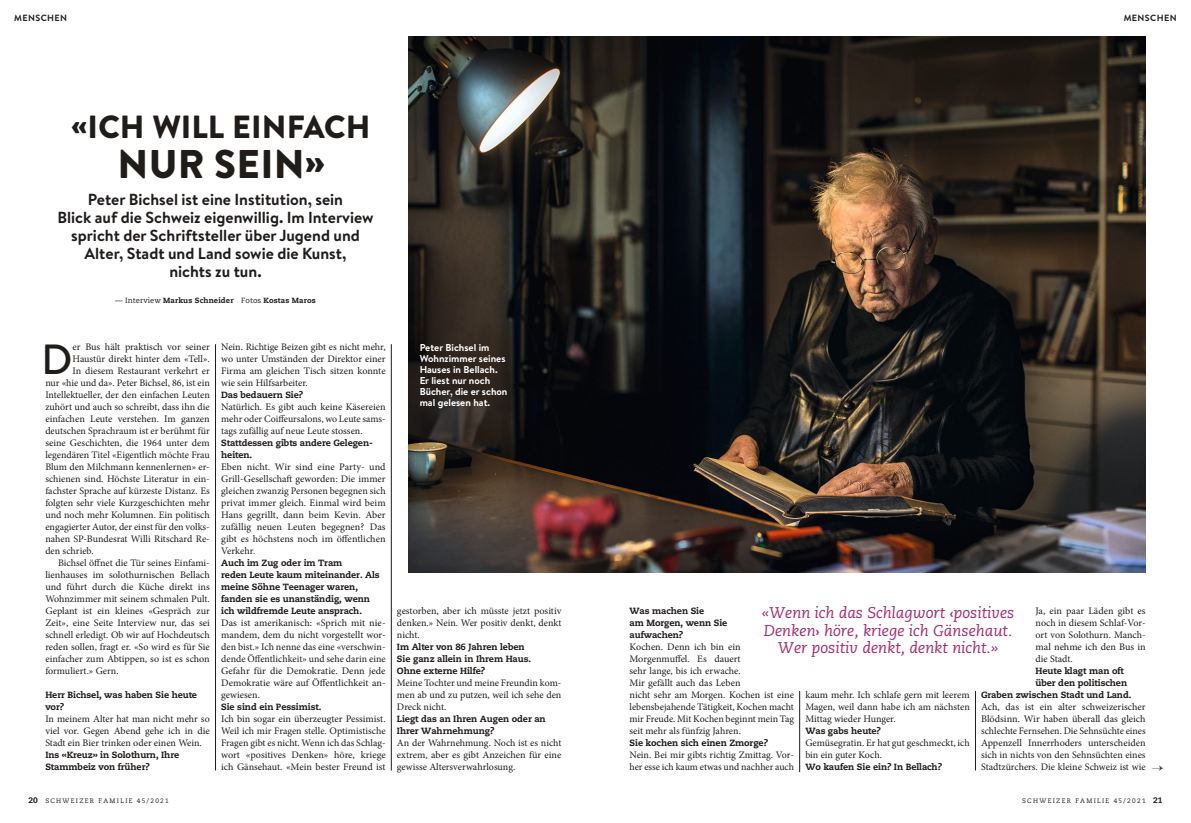
<style>
.page{position:relative;width:1191px;height:823px;background:#fff}
.page>*{position:absolute;margin:0;border:0;box-sizing:border-box;transform-origin:0 0}
.t1{font:42.1px "Brandon Text Medium OV CGDYJN";color:#1f1c1a}
.t2{font:40px "Brandon Grotesque Black OV CGDYJO";letter-spacing:.005em;color:#1f1c1a}
.t3{font:32px "Brandon Grotesque Black OV CGDYJO";color:#1f1c1a}
.t4{font:16px/18px "Brandon Text Bold OV CGDYJP";color:#1f1c1a;text-align:center}
.t5{font:15.5px/17.5px "Caecilia Italic OV CGDYJM";color:#a32b70;text-align:center}
.t6{font:10px/12px "Minion Pro";color:#1f1c1a;text-align:justify}
.t7{font:10px/11px "Brandon Text Bold OV CGDYJP";color:#fff}
.t8{font:9px/12px "Caecilia Heavy OV CGDYJR";letter-spacing:-.01em;color:#1f1c1a}
.t9{font:9px "Brandon Grotesque Bold OV CGDYJT";letter-spacing:.04em;color:#1f1c1a}
.t10{font:7.5px "Caecilia Heavy OV CGDYJR";letter-spacing:.015em;color:#1f1c1a}
.t11{font:6.5px "Caecilia Roman OV CGDYJS";letter-spacing:.2em;color:#1f1c1a}
.s1{font-family:"Caecilia Roman OV CGDYJS"}
.s2{font-family:"Brandon Text Medium OV CGDYJN"}
.s3{font-family:"Caecilia Heavy OV CGDYJR";font-size:8px}
</style>
<div class="page">
<img style="left:408px;top:36px;width:737px;height:536px">
<hr style="left:391px;top:344px;width:1px;height:426px;background:#1f1c1a">
<hr style="left:799px;top:690px;width:1px;height:81px;background:#1f1c1a">
<hr style="left:975px;top:690px;width:1px;height:80px;background:#1f1c1a">
<hr style="left:215px;top:344px;width:1px;height:426px;background:#1f1c1a">
<p class="t9" style="left:14px;top:12px;width:54px">MENSCHEN</p>
<p class="t9" style="left:1123px;top:12px;width:54px">MENSCHEN</p>
<h3 class="t3" style="left:71px;top:108px;width:300px">«ICH WILL EINFACH</h3>
<h2 class="t2" style="left:118px;top:141px;width:209px">NUR SEIN»</h2>
<h3 class="t4" style="left:57px;top:190px;width:318px">Peter Bichsel ist eine Institution, sein<br>Blick auf die Schweiz eigenwillig. Im Interview spricht der Schriftsteller über Jugend und Alter, Stadt und Land sowie die Kunst,<br>nichts zu tun.</h3>
<p class="t10" style="left:115px;top:295px;width:202px"><span class="s1">— Interview</span> Markus Schneider <span class="s1">Fotos</span> Kostas Maros</p>
<p class="t6" style="left:221px;top:340px;width:166px">Nein. Richtige Beizen gibt es nicht mehr, wo unter Umständen der Direktor einer Firma am gleichen Tisch sitzen konnte wie sein Hilfsarbeiter.</p>
<p class="t8" style="left:221px;top:389px;width:84px">Das bedauern Sie?</p>
<p class="t6" style="left:221px;top:400px;width:166px">Natürlich. Es gibt auch keine Käsereien mehr oder Coiffeursalons, wo Leute sams&shy;tags zufällig auf neue Leute stossen.</p>
<p class="t8" style="left:221px;top:437px;width:153px">Stattdessen gibts andere Gelegen&shy;heiten.</p>
<p class="t6" style="left:221px;top:460px;width:166px">Eben nicht. Wir sind eine Party- und Grill-Gesellschaft geworden: Die immer gleichen zwanzig Personen begegnen sich privat immer gleich. Einmal wird beim Hans gegrillt, dann beim Kevin. Aber zufällig neuen Leuten begegnen? Das gibt es höchstens noch im öffentlichen Verkehr.</p>
<p class="t8" style="left:221px;top:557px;width:160px">Auch im Zug oder im Tram<br>reden Leute kaum miteinander. Als meine Söhne Teenager waren, fanden sie es unanständig, wenn ich wildfremde Leute ansprach.</p>
<p class="t6" style="left:221px;top:616px;width:166px">Das ist amerikanisch: «Sprich mit nie&shy;mandem, dem du nicht vorgestellt wor&shy;den bist.» Ich nenne das eine «verschwin&shy;dende Öffentlichkeit» und sehe darin eine Gefahr für die Demokratie. Denn jede Demokratie wäre auf Öffentlichkeit an&shy;gewiesen.</p>
<p class="t8" style="left:221px;top:701px;width:102px">Sie sind ein Pessimist.</p>
<p class="t6" style="left:221px;top:712px;width:166px">Ich bin sogar ein überzeugter Pessimist.<br>Weil ich mir Fragen stelle. Optimistische Fragen gibt es nicht. Wenn ich das Schlag&shy;wort «positives Denken» höre, kriege ich Gänsehaut. «Mein bester Freund ist</p>
<h1 class="t1" style="left:42px;top:334px;width:33px">D</h1>
<p class="t6" style="left:73px;top:340px;width:139px">er Bus hält praktisch vor seiner</p>
<p class="t6" style="left:73px;top:352px;width:139px">Haustür direkt hinter dem «Tell».</p>
<p class="t6" style="left:73px;top:364px;width:139px">In diesem Restaurant verkehrt er</p>
<p class="t6" style="left:45px;top:376px;width:166px">nur «hie und da». Peter Bichsel, 86, ist ein</p>
<p class="t6" style="left:45px;top:388px;width:166px">Intellektueller, der den einfachen Leuten</p>
<p class="t6" style="left:45px;top:400px;width:166px">zuhört und auch so schreibt, dass ihn die</p>
<p class="t6" style="left:45px;top:412px;width:166px">einfachen Leute verstehen. Im ganzen</p>
<p class="t6" style="left:45px;top:424px;width:166px">deutschen Sprachraum ist er berühmt für</p>
<p class="t6" style="left:45px;top:436px;width:166px">seine Geschichten, die 1964 unter dem</p>
<p class="t6" style="left:45px;top:448px;width:166px">legendären Titel «Eigentlich möchte Frau</p>
<p class="t6" style="left:45px;top:460px;width:166px">Blum den Milchmann kennenlernen» er-</p>
<p class="t6" style="left:45px;top:472px;width:166px">schienen sind. Höchste Literatur in ein-</p>
<p class="t6" style="left:45px;top:484px;width:166px">fachster Sprache auf kürzeste Distanz. Es</p>
<p class="t6" style="left:45px;top:496px;width:166px">folgten sehr viele Kurzgeschichten mehr</p>
<p class="t6" style="left:45px;top:508px;width:166px">und noch mehr Kolumnen. Ein politisch</p>
<p class="t6" style="left:45px;top:520px;width:166px">engagierter Autor, der einst für den volks-</p>
<p class="t6" style="left:45px;top:532px;width:166px">nahen SP-Bundesrat Willi Ritschard Re-</p>
<p class="t6" style="left:45px;top:544px;width:50px">den schrieb.</p>
<p class="t6" style="left:58px;top:556px;width:153px">Bichsel öffnet die Tür seines Einfami-</p>
<p class="t6" style="left:45px;top:568px;width:166px">lienhauses im solothurnischen Bellach</p>
<p class="t6" style="left:45px;top:580px;width:166px">und führt durch die Küche direkt ins</p>
<p class="t6" style="left:45px;top:592px;width:166px">Wohnzimmer mit seinem schmalen Pult.</p>
<p class="t6" style="left:45px;top:604px;width:166px">Geplant ist ein kleines «Gespräch zur</p>
<p class="t6" style="left:45px;top:616px;width:166px">Zeit», eine Seite Interview nur, das sei</p>
<p class="t6" style="left:45px;top:628px;width:166px">schnell erledigt. Ob wir auf Hochdeutsch</p>
<p class="t6" style="left:45px;top:640px;width:166px">reden sollen, fragt er. «So wird es für Sie</p>
<p class="t6" style="left:45px;top:652px;width:166px">einfacher zum Abtippen, so ist es schon</p>
<p class="t6" style="left:45px;top:664px;width:75px">formuliert.» Gern.</p>
<p class="t8" style="left:45px;top:689px;width:153px">Herr Bichsel, was haben Sie heute vor?</p>
<p class="t6" style="left:45px;top:712px;width:166px">In meinem Alter hat man nicht mehr so viel vor. Gegen Abend gehe ich in die Stadt ein Bier trinken oder einen Wein.</p>
<p class="t8" style="left:45px;top:749px;width:135px">Ins «Kreuz» in Solothurn, Ihre<br>Stammbeiz von früher?</p>
<p class="t7" style="left:420px;top:342px;width:89px">Peter Bichsel im<br>Wohnzimmer seines<br>Hauses in Bellach.<br>Er liest nur noch<br>Bücher, die er schon mal gelesen hat.</p>
<p class="t6" style="left:397px;top:604px;width:166px">gestorben, aber ich müsste jetzt positiv denken.» Nein. Wer positiv denkt, denkt nicht.</p>
<p class="t8" style="left:397px;top:641px;width:136px">Im Alter von 86 Jahren leben<br>Sie ganz allein in Ihrem Haus.<br>Ohne externe Hilfe?</p>
<p class="t6" style="left:397px;top:676px;width:166px">Meine Tochter und meine Freundin kom&shy;men ab und zu putzen, weil ich sehe den Dreck nicht.</p>
<p class="t8" style="left:397px;top:713px;width:150px">Liegt das an Ihren Augen oder an<br>Ihrer Wahrnehmung?</p>
<p class="t6" style="left:397px;top:736px;width:166px">An der Wahrnehmung. Noch ist es nicht extrem, aber es gibt Anzeichen für eine gewisse Altersverwahrlosung.</p>
<h3 class="t5" style="left:761px;top:603px;width:254px">«Wenn ich das Schlagwort <span class="s2">‹</span>positives<br>Denken<span class="s2">›</span> höre, kriege ich Gänsehaut.<br>Wer positiv denkt, denkt nicht.»</h3>
<p class="t6" style="left:1035px;top:604px;width:111px">Ja, ein paar Läden gibt es noch in diesem Schlaf-Vor&shy;ort von Solothurn. Manch&shy;mal nehme ich den Bus in die Stadt.</p>
<p class="t8" style="left:1035px;top:665px;width:90px">Heute klagt man oft</p>
<p class="t8" style="left:1035px;top:677px;width:93px">über den politischen</p>
<p class="t8" style="left:981px;top:688px;width:152px">Graben zwischen Stadt und Land.</p>
<p class="t6" style="left:981px;top:700px;width:166px">Ach, das ist ein alter schweizerischer Blödsinn. Wir haben überall das gleich schlechte Fernsehen. Die Sehnsüchte eines Appenzell Innerrhoders unterscheiden sich in nichts von den Sehnsüchten eines Stadtzürchers. Die kleine Schweiz ist wie</p>
<p class="t8" style="left:629px;top:605px;width:99px">Was machen Sie<br>am Morgen, wenn Sie aufwachen?</p>
<p class="t6" style="left:629px;top:640px;width:166px;text-align:left">Kochen. Denn ich bin ein<br>Morgenmuffel. Es dauert<br>sehr lange, bis ich erwache.<br>Mir gefällt auch das Leben<br>nicht sehr am Morgen. Kochen ist eine lebensbejahende Tätigkeit, Kochen macht mir Freude. Mit Kochen beginnt mein Tag seit mehr als fünfzig Jahren.</p>
<p class="t8" style="left:629px;top:737px;width:140px">Sie kochen sich einen Zmorge?</p>
<p class="t6" style="left:629px;top:748px;width:166px">Nein. Bei mir gibts richtig Zmittag. Vor&shy;her esse ich kaum etwas und nachher auch</p>
<p class="t6" style="left:805px;top:688px;width:166px">kaum mehr. Ich schlafe gern mit leerem Magen, weil dann habe ich am nächsten Mittag wieder Hunger.</p>
<p class="t8" style="left:805px;top:725px;width:77px">Was gabs heute?</p>
<p class="t6" style="left:805px;top:736px;width:166px">Gemüsegratin. Er hat gut geschmeckt, ich bin ein guter Koch.</p>
<p class="t8" style="left:805px;top:761px;width:138px">Wo kaufen Sie ein? In Bellach?</p>
<p class="t11" style="left:28px;top:796px;width:142px"><span class="s3">20</span> SCHWEIZER FAMILIE 45/2021</p>
<p class="t11" style="left:1022px;top:796px;width:142px">SCHWEIZER FAMILIE 45/2021 <span class="s3">21</span></p>
</div>
